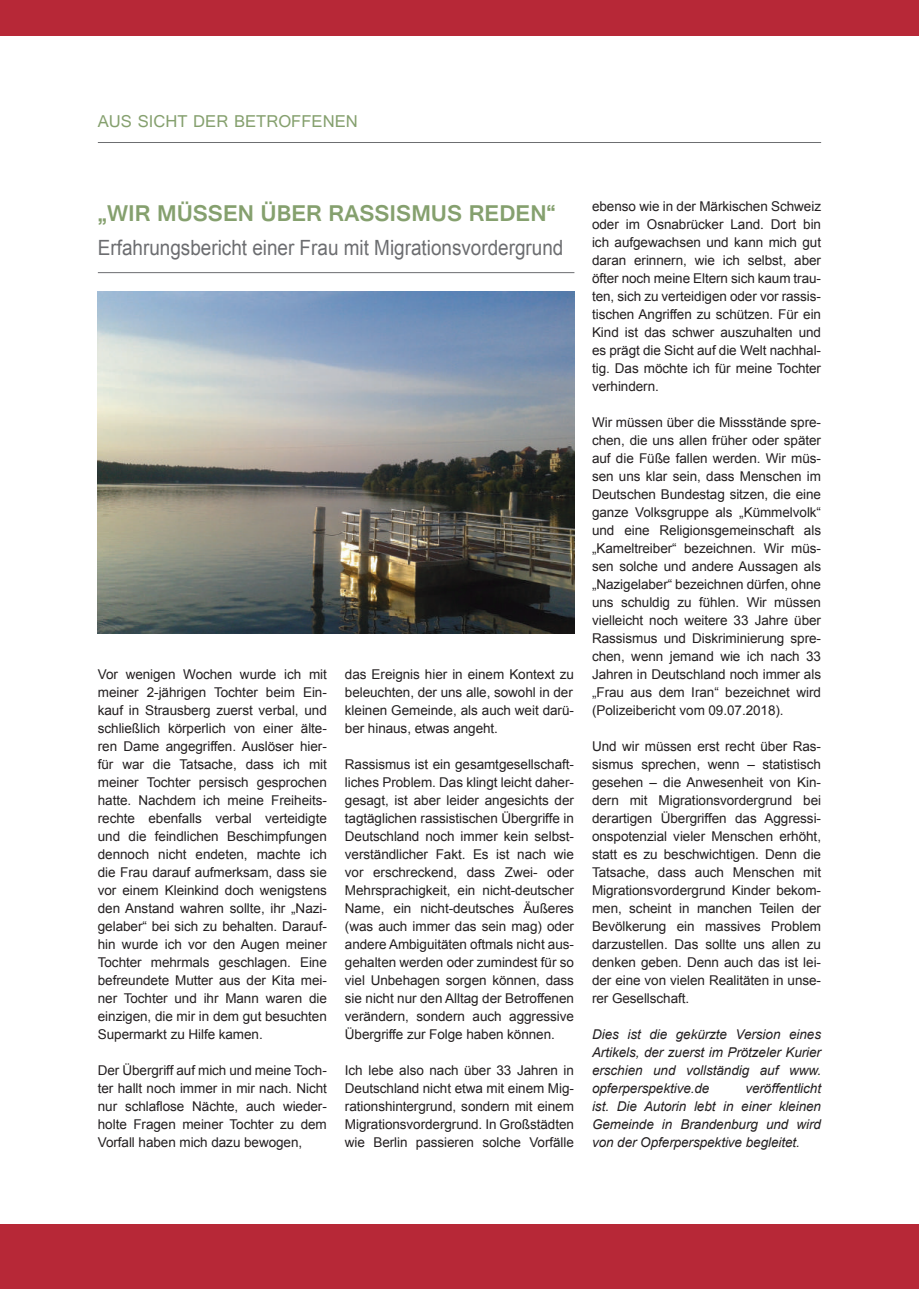
<style>
.page{position:relative;width:919px;height:1289px;background:#fff}
.page>*{position:absolute;margin:0;border:0;box-sizing:border-box;transform-origin:0 0}
.t1{font:700 24px "Gautami";color:#85a06e}
.t2{font:21px "Arial";color:#6c6d70;scale:.9 1}
.t3{font:18px "Gautami";color:#85a06e}
.t4{font:13.5px/18px "Arial";letter-spacing:-.005em;color:#231f20;text-align:justify}
.t5{font:italic 13.5px/18px "Arial";letter-spacing:-.005em;color:#231f20;text-align:justify}
</style>
<div class="page">
<div style="left:0;top:0;width:918px;height:35px;background:#b72837"></div>
<hr style="left:98px;top:142px;width:723px;height:1px;background:#6c6d70">
<div style="left:0;top:1224px;width:918px;height:64px;background:#b72837"></div>
<img style="left:97px;top:291px;width:477px;height:342px">
<hr style="left:98px;top:272px;width:476px;height:1px;background:#6c6d70">
<h3 class="t3" style="left:98px;top:110px;width:261px">AUS SICHT DER BETROFFENEN</h3>
<h1 class="t1" style="left:98px;top:199px;width:459px">„WIR MÜSSEN ÜBER RASSISMUS REDEN“</h1>
<h2 class="t2" style="left:98px;top:233px;width:518px">Erfahrungsbericht einer Frau mit Migrationsvordergrund</h2>
<p class="t4" style="left:98px;top:665px;width:230px">Vor wenigen Wochen wurde ich mit meiner 2-jährigen Tochter beim Ein&shy;kauf in Strausberg zuerst verbal, und schließlich körperlich von einer älte&shy;ren Dame angegriffen. Auslöser hier&shy;für war die Tatsache, dass ich mit meiner Tochter persisch gesprochen hatte. Nachdem ich meine Freiheits&shy;rechte ebenfalls verbal verteidigte und die feindlichen Beschimpfungen dennoch nicht endeten, machte ich die Frau darauf aufmerksam, dass sie vor einem Kleinkind doch wenigstens den Anstand wahren sollte, ihr „Nazi&shy;gelaber“ bei sich zu behalten. Darauf&shy;hin wurde ich vor den Augen meiner Tochter mehrmals geschlagen. Eine befreundete Mutter aus der Kita mei&shy;ner Tochter und ihr Mann waren die einzigen, die mir in dem gut besuchten Supermarkt zu Hilfe kamen.</p>
<p class="t4" style="left:98px;top:1061px;width:230px">Der Übergriff auf mich und meine Toch&shy;ter hallt noch immer in mir nach. Nicht nur schlaflose Nächte, auch wieder&shy;holte Fragen meiner Tochter zu dem Vorfall haben mich dazu bewogen,</p>
<p class="t4" style="left:345px;top:665px;width:230px">das Ereignis hier in einem Kontext zu beleuchten, der uns alle, sowohl in der kleinen Gemeinde, als auch weit darü&shy;ber hinaus, etwas angeht.</p>
<p class="t4" style="left:345px;top:755px;width:230px">Rassismus ist ein gesamtgesellschaft&shy;liches Problem. Das klingt leicht daher&shy;gesagt, ist aber leider angesichts der tagtäglichen rassistischen Übergriffe in Deutschland noch immer kein selbst&shy;verständlicher Fakt. Es ist nach wie vor erschreckend, dass Zwei- oder Mehrsprachigkeit, ein nicht-deutscher Name, ein nicht-deutsches Äußeres (was auch immer das sein mag) oder andere Ambiguitäten oftmals nicht aus&shy;gehalten werden oder zumindest für so viel Unbehagen sorgen können, dass sie nicht nur den Alltag der Betroffenen verändern, sondern auch aggressive Übergriffe zur Folge haben können.</p>
<p class="t4" style="left:345px;top:1061px;width:230px">Ich lebe also nach über 33 Jahren in Deutschland nicht etwa mit einem Mig&shy;rationshintergrund, sondern mit einem Migrationsvordergrund. In Großstädten wie Berlin passieren solche Vorfälle</p>
<p class="t4" style="left:592px;top:197px;width:230px">ebenso wie in der Märkischen Schweiz oder im Osnabrücker Land. Dort bin ich aufgewachsen und kann mich gut daran erinnern, wie ich selbst, aber öfter noch meine Eltern sich kaum trau&shy;ten, sich zu verteidigen oder vor rassis&shy;tischen Angriffen zu schützen. Für ein Kind ist das schwer auszuhalten und es prägt die Sicht auf die Welt nachhal&shy;tig. Das möchte ich für meine Tochter verhindern.</p>
<p class="t4" style="left:592px;top:413px;width:230px">Wir müssen über die Missstände spre&shy;chen, die uns allen früher oder später auf die Füße fallen werden. Wir müs&shy;sen uns klar sein, dass Menschen im Deutschen Bundestag sitzen, die eine ganze Volksgruppe als „Kümmelvolk“ und eine Religionsgemeinschaft als „Kameltreiber“ bezeichnen. Wir müs&shy;sen solche und andere Aussagen als „Nazigelaber“ bezeichnen dürfen, ohne uns schuldig zu fühlen. Wir müssen vielleicht noch weitere 33 Jahre über Rassismus und Diskriminierung spre&shy;chen, wenn jemand wie ich nach 33<br>Jahren in Deutschland noch immer als „Frau aus dem Iran“ bezeichnet wird (Polizeibericht vom 09.07.2018).</p>
<p class="t4" style="left:592px;top:737px;width:230px">Und wir müssen erst recht über Ras&shy;sismus sprechen, wenn – statistisch gesehen – die Anwesenheit von Kin&shy;dern mit Migrationsvordergrund bei derartigen Übergriffen das Aggressi&shy;onspotenzial vieler Menschen erhöht, statt es zu beschwichtigen. Denn die Tatsache, dass auch Menschen mit Migrationsvordergrund Kinder bekom&shy;men, scheint in manchen Teilen der Bevölkerung ein massives Problem darzustellen. Das sollte uns allen zu denken geben. Denn auch das ist lei&shy;der eine von vielen Realitäten in unse&shy;rer Gesellschaft.</p>
<p class="t5" style="left:592px;top:1025px;width:230px">Dies ist die gekürzte Version eines Artikels, der zuerst im Prötzeler Kurier erschien und vollständig auf www. opferperspektive.de</p>
<p class="t5" style="left:592px;top:1079px;width:230px;text-indent:153px">veröffentlicht ist. Die Autorin lebt in einer kleinen Gemeinde in Brandenburg und wird von der Opferperspektive begleitet.</p>
</div>
